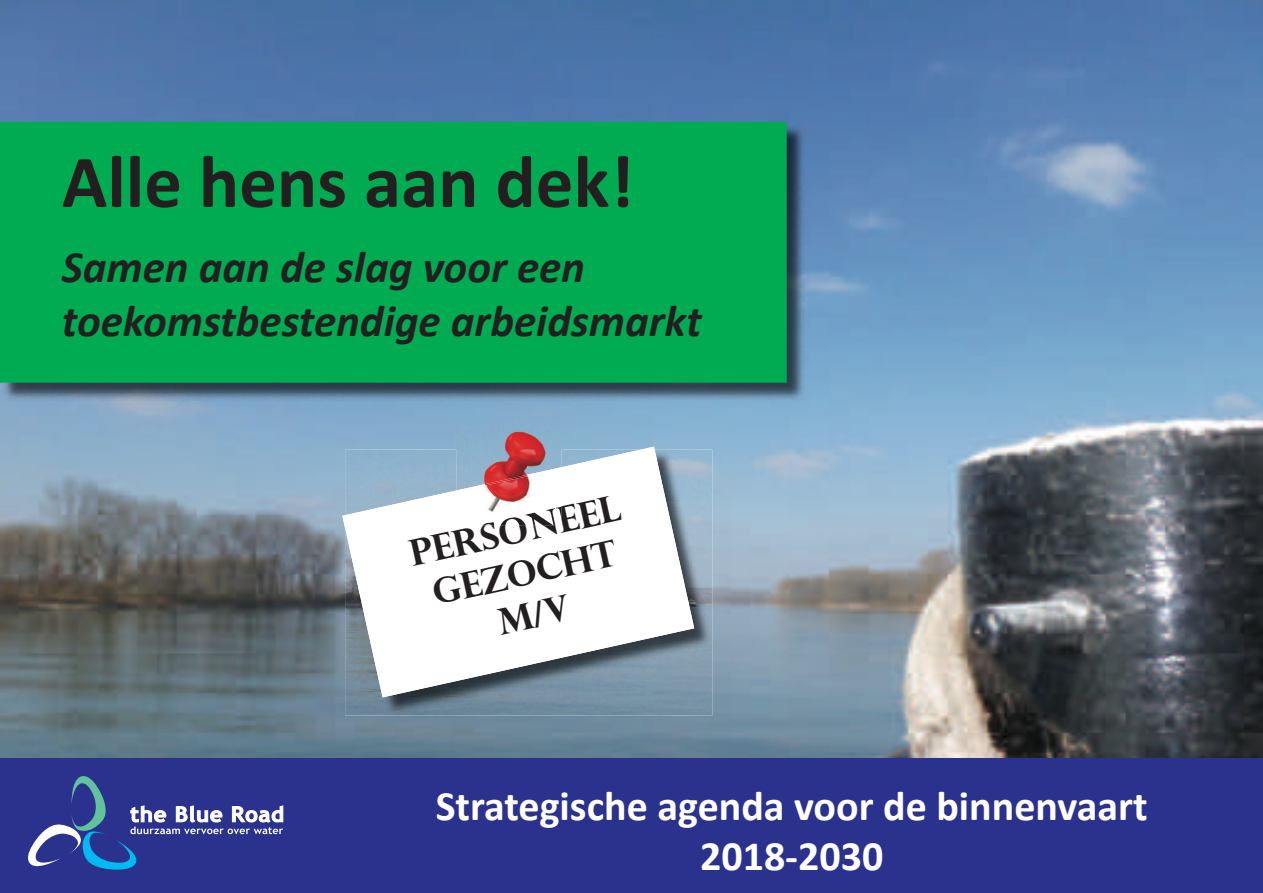
<style>
.page{position:relative;width:1263px;height:893px;background:#fff}
.page>*{position:absolute;margin:0;border:0;box-sizing:border-box;transform-origin:0 0}
.t1{font:700 75px "Calibri";color:#231f20}
.t2{font:italic 700 45px/54px "Calibri";color:#231f20}
.t3{font:700 42px/50.4px "Calibri";color:#fff;text-align:center}
.t4{font:700 36px/43.2px "Perpetua Titling";color:#231f20;text-align:center}
</style>
<div class="page">
<img style="left:0;top:0;width:1263px;height:758px">
<img style="left:2px;top:124px;width:804px;height:278px">
<div style="left:1px;top:123px;width:785px;height:259px;background:#00ab51"></div>
<div style="left:0;top:122px;width:787px;height:261px;border:2px solid #00ab51"></div>
<div style="left:0;top:758px;width:1263px;height:135px;background:#2a328e"></div>
<svg style="left:28px;top:776px;width:255px;height:94px;background:#3d4c9b"></svg>
<img style="left:694px;top:449px;width:18px;height:53px">
<img style="left:660px;top:502px;width:52px;height:213px">
<img style="left:345px;top:697px;width:52px;height:18px">
<img style="left:503px;top:697px;width:157px;height:18px">
<img style="left:397px;top:697px;width:106px;height:18px">
<svg style="left:342px;top:447px;width:352px;height:250px"></svg>
<img style="left:457px;top:421px;width:104px;height:46px">
<img style="left:457px;top:492px;width:104px;height:34px">
<img style="left:457px;top:467px;width:104px;height:25px">
<img style="left:474px;top:506px;width:87px;height:20px">
<img style="left:474px;top:517px;width:53px;height:9px">
<h1 class="t1" style="left:62px;top:135px;width:573px">Alle hens aan dek!</h1>
<p class="t2" style="left:62px;top:240px;width:641px">Samen aan de slag voor een toekomstbestendige arbeidsmarkt</p>
<p class="t4" style="left:406px;top:537px;width:217px;rotate:-13deg">PERSONEEL<br>GEZOCHT<br>M/V</p>
<p class="t3" style="left:436px;top:780px;width:713px">Strategische agenda voor de binnenvaart<br>2018-2030</p>
</div>
